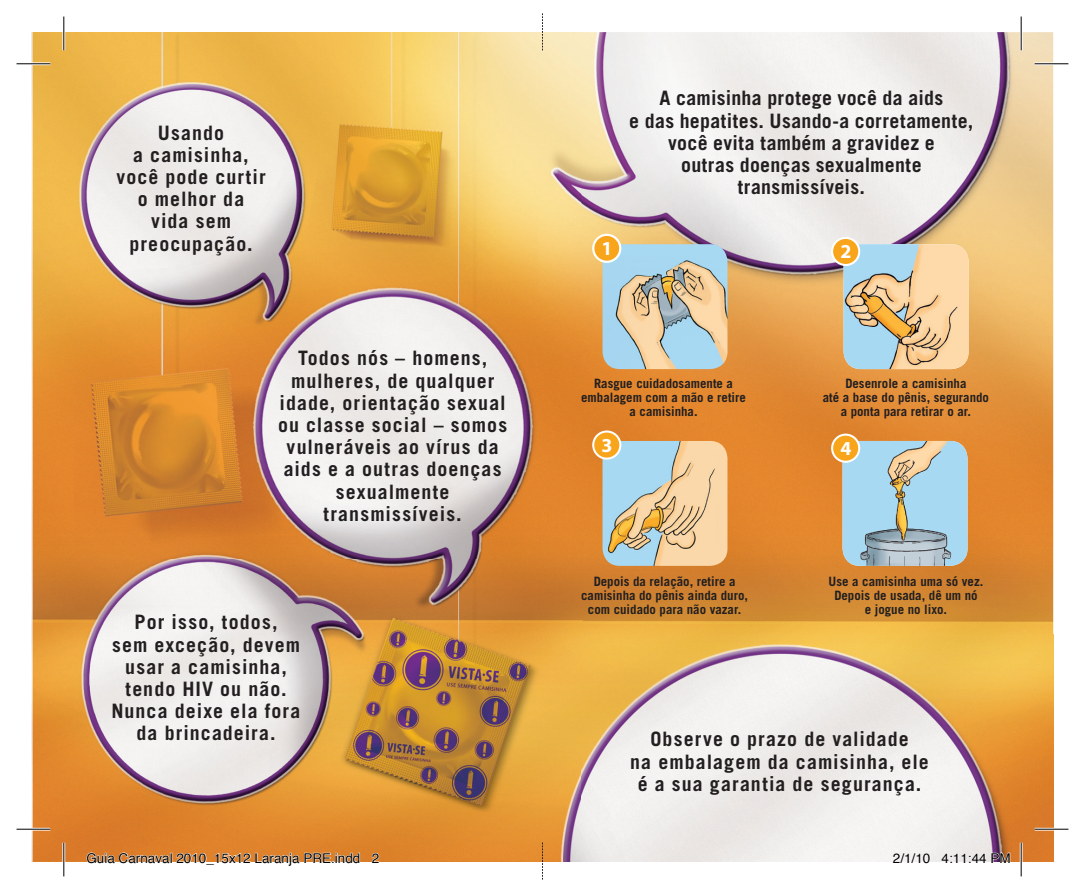
<style>
.page{position:relative;width:1085px;height:893px;background:#fff}
.page>*{position:absolute;margin:0;border:0;box-sizing:border-box;transform-origin:0 0}
.t1{font:700 19.8px/22.3px "Trade Gothic LT Std";letter-spacing:.05em;color:#231f20;text-align:center}
.t2{font:700 19.8px/22.3px "Trade Gothic LT Std";letter-spacing:.015em;color:#231f20;text-align:center}
.t3{font:700 19.8px "Myriad";color:#fff}
.t4{font:13.5px "Helvetica";color:#000}
.t5{font:700 12.83px/14.4px "Trade Gothic LT Std";color:#231f20;text-align:center}
</style>
<div class="page">
<img style="left:32px;top:32px;width:1020px;height:829px">
<img style="left:602px;top:244px;width:125px;height:125px">
<div style="left:593px;top:235px;width:27px;height:27px;background:#f9a51b;border-radius:50%"></div>
<div style="left:592px;top:234px;width:29px;height:29px;border:2px solid #fff;border-radius:50%"></div>
<img style="left:843px;top:244px;width:125px;height:125px">
<div style="left:832px;top:238px;width:27px;height:27px;background:#f9a51b;border-radius:50%"></div>
<div style="left:831px;top:237px;width:29px;height:29px;border:2px solid #fff;border-radius:50%"></div>
<img style="left:602px;top:441px;width:125px;height:125px">
<div style="left:593px;top:431px;width:27px;height:28px;background:#f9a51b;border-radius:50%"></div>
<div style="left:592px;top:430px;width:29px;height:30px;border:2px solid #fff;border-radius:50%"></div>
<img style="left:842px;top:441px;width:125px;height:125px">
<div style="left:832px;top:435px;width:27px;height:27px;background:#f9a51b;border-radius:50%"></div>
<div style="left:831px;top:434px;width:29px;height:29px;border:2px solid #fff;border-radius:50%"></div>
<svg style="left:542px;top:13px;width:1px;height:37px"></svg>
<svg style="left:542px;top:843px;width:1px;height:37px"></svg>
<hr style="left:17px;top:62px;width:33px;height:3px;background:#fff">
<hr style="left:1034px;top:62px;width:34px;height:3px;background:#fff">
<hr style="left:17px;top:828px;width:33px;height:3px;background:#fff">
<hr style="left:1034px;top:828px;width:34px;height:3px;background:#fff">
<hr style="left:62px;top:17px;width:3px;height:33px;background:#fff">
<hr style="left:62px;top:843px;width:3px;height:33px;background:#fff">
<hr style="left:1019px;top:17px;width:3px;height:33px;background:#fff">
<hr style="left:1019px;top:843px;width:3px;height:33px;background:#fff">
<hr style="left:17px;top:63px;width:33px;height:1px;background:#000">
<hr style="left:1034px;top:63px;width:34px;height:1px;background:#000">
<hr style="left:17px;top:829px;width:33px;height:1px;background:#000">
<hr style="left:1034px;top:829px;width:34px;height:1px;background:#000">
<hr style="left:63px;top:17px;width:1px;height:33px;background:#000">
<hr style="left:63px;top:843px;width:1px;height:33px;background:#000">
<hr style="left:1020px;top:17px;width:1px;height:33px;background:#000">
<hr style="left:1020px;top:843px;width:1px;height:33px;background:#000">
<svg style="left:86px;top:852px;width:274px;height:10px;background:#ebb381"></svg>
<svg style="left:371px;top:852px;width:8px;height:10px"></svg>
<svg style="left:892px;top:852px;width:38px;height:10px"></svg>
<svg style="left:940px;top:849px;width:70px;height:13px"></svg>
<p class="t1" style="left:116px;top:121px;width:151px">Usando<br>a camisinha, você pode curtir o melhor da<br>vida sem preocupação.</p>
<p class="t1" style="left:278px;top:347px;width:231px">Todos nós – homens, mulheres, de qualquer idade, orientação sexual ou classe social – somos vulneráveis ao vírus da aids e a outras doenças sexualmente transmissíveis.</p>
<p class="t1" style="left:111px;top:611px;width:190px">Por isso, todos,<br>sem exceção, devem usar a camisinha, tendo HIV ou não.<br>Nunca deixe ela fora da brincadeira.</p>
<p class="t2" style="left:629px;top:87px;width:345px">A camisinha protege você da aids<br>e das hepatites. Usando-a corretamente, você evita também a gravidez e<br>outras doenças sexualmente transmissíveis.</p>
<p class="t3" style="left:601px;top:238px;width:13px">1</p>
<p class="t3" style="left:840px;top:241px;width:13px">2</p>
<p class="t5" style="left:581px;top:376px;width:166px">Rasgue cuidadosamente a embalagem com a mão e retire a camisinha.</p>
<p class="t5" style="left:822px;top:376px;width:168px">Desenrole a camisinha<br>até a base do pênis, segurando a ponta para retirar o ar.</p>
<p class="t3" style="left:601px;top:435px;width:13px">3</p>
<p class="t5" style="left:581px;top:574px;width:168px">Depois da relação, retire a camisinha do pênis ainda duro, com cuidado para não vazar.</p>
<p class="t3" style="left:840px;top:438px;width:13px">4</p>
<p class="t5" style="left:828px;top:574px;width:156px">Use a camisinha uma só vez.<br>Depois de usada, dê um nó<br>e jogue no lixo.</p>
<p class="t1" style="left:630px;top:728px;width:300px">Observe o prazo de validade<br>na embalagem da camisinha, ele é a sua garantia de segurança.</p>
<p class="t4" style="left:86px;top:848px;width:294px">Guia Carnaval 2010_15x12 Laranja PRE.indd 2</p>
<p class="t4" style="left:892px;top:848px;width:119px">2/1/10 4:11:44 PM</p>
</div>
